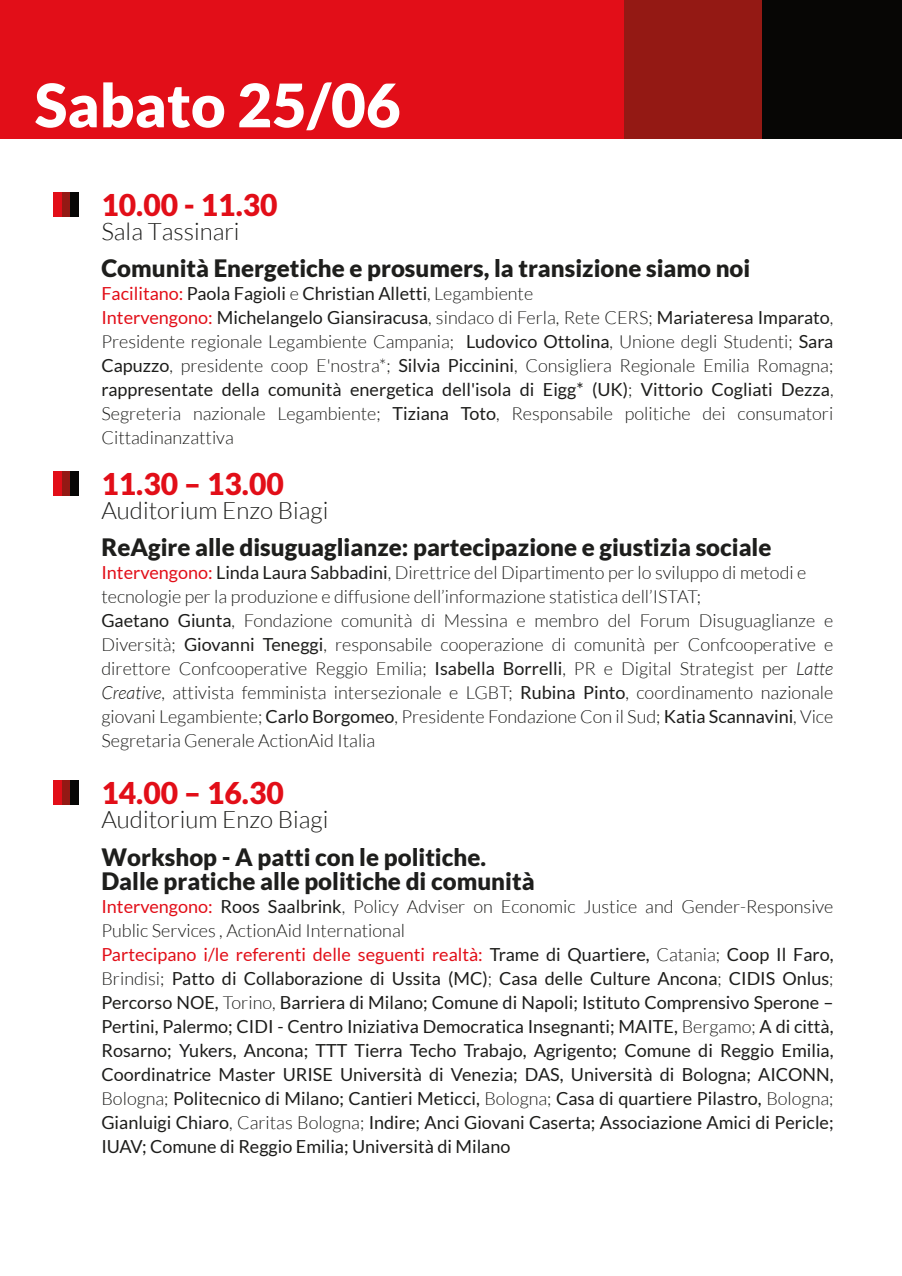
<style>
.page{position:relative;width:902px;height:1276px;background:#fff}
.page>*{position:absolute;margin:0;border:0;box-sizing:border-box;transform-origin:0 0}
.t1{font:900 60px "Lato";color:#fff}
.t2{font:900 30px "Lato";color:#e20e18}
.t3{font:900 24px/24px "Lato";color:#1e1e1c}
.t4{font:300 24px "Lato";color:#1d1d1b}
.t5{font:300 18px/24px "Lato";color:#1d1d1b}
.t6{font:18px/24px "Lato";color:#1d1d1b}
.s1{font-weight:400;color:#e20e18}
.s2{font-weight:400}
.s3{font-style:italic}
.s4{color:#e20e18}
.s5{font-weight:300}
</style>
<div class="page">
<div style="left:0;top:0;width:901px;height:139px;background:#e20e18"></div>
<div style="left:62px;top:780px;width:8px;height:24px;background:#941914"></div>
<div style="left:53px;top:780px;width:9px;height:24px;background:#e20e18"></div>
<div style="left:70px;top:780px;width:9px;height:24px;background:#070605"></div>
<div style="left:62px;top:192px;width:8px;height:25px;background:#941914"></div>
<div style="left:53px;top:192px;width:9px;height:25px;background:#e20e18"></div>
<div style="left:70px;top:192px;width:9px;height:25px;background:#070605"></div>
<div style="left:62px;top:472px;width:8px;height:24px;background:#941914"></div>
<div style="left:53px;top:472px;width:9px;height:24px;background:#e20e18"></div>
<div style="left:70px;top:472px;width:9px;height:24px;background:#070605"></div>
<div style="left:623px;top:0;width:139px;height:139px;background:#941914"></div>
<div style="left:762px;top:0;width:139px;height:139px;background:#070605"></div>
<h1 class="t1" style="left:35px;top:70px;width:367px">Sabato 25/06</h1>
<h2 class="t2" style="left:101px;top:187px;width:178px">10.00 - 11.30</h2>
<h3 class="t4" style="left:101px;top:219px;width:140px">Sala Tassinari</h3>
<h3 class="t3" style="left:101px;top:255px;width:650px">Comunità Energetiche e prosumers, la transizione siamo noi</h3>
<p class="t5" style="left:101px;top:281px;width:733px"><span class="s1">Facilitano:</span> <span class="s2">Paola Fagioli</span> e <span class="s2">Christian Alletti</span>, Legambiente<br><span class="s1">Intervengono:</span> <span class="s2">Michelangelo Giansiracusa</span>, sindaco di Ferla, Rete CERS; <span class="s2">Mariateresa Imparato</span>, Presidente regionale Legambiente Campania; <span class="s2">Ludovico Ottolina</span>, Unione degli Studenti; <span class="s2">Sara Capuzzo</span>, presidente coop E'nostra*; <span class="s2">Silvia Piccinini</span>, Consigliera Regionale Emilia Romagna; <span class="s2">rappresentate della comunità energetica dell'isola di Eigg* (UK)</span>; <span class="s2">Vittorio Cogliati Dezza</span>, Segreteria nazionale Legambiente; <span class="s2">Tiziana Toto</span>, Responsabile politiche dei consumatori Cittadinanzattiva</p>
<h2 class="t2" style="left:101px;top:467px;width:184px">11.30 – 13.00</h2>
<h3 class="t4" style="left:101px;top:498px;width:228px">Auditorium Enzo Biagi</h3>
<h3 class="t3" style="left:101px;top:534px;width:671px">ReAgire alle disuguaglianze: partecipazione e giustizia sociale</h3>
<p class="t5" style="left:101px;top:560px;width:733px"><span class="s1">Intervengono:</span> <span class="s2">Linda Laura Sabbadini</span>, Direttrice del Dipartimento per lo sviluppo di metodi e tecnologie per la produzione e diffusione dell’informazione statistica dell’ISTAT;<br><span class="s2">Gaetano Giunta</span>, Fondazione comunità di Messina e membro del Forum Disuguaglianze e Diversità; <span class="s2">Giovanni Teneggi</span>, responsabile cooperazione di comunità per Confcooperative e direttore Confcooperative Reggio Emilia; <span class="s2">Isabella Borrelli</span>, PR e Digital Strategist per <span class="s3">Latte Creative</span>, attivista femminista intersezionale e LGBT; <span class="s2">Rubina Pinto</span>, coordinamento nazionale giovani Legambiente; <span class="s2">Carlo Borgomeo</span>, Presidente Fondazione Con il Sud; <span class="s2">Katia Scannavini</span>, Vice Segretaria Generale ActionAid Italia</p>
<h2 class="t2" style="left:101px;top:775px;width:184px">14.00 – 16.30</h2>
<h3 class="t4" style="left:101px;top:806px;width:228px">Auditorium Enzo Biagi</h3>
<h3 class="t3" style="left:101px;top:845px;width:434px">Workshop - A patti con le politiche.<br>Dalle pratiche alle politiche di comunità</h3>
<p class="t6" style="left:101px;top:895px;width:733px"><span class="s4">Intervengono:</span> Roos Saalbrink<span class="s5">, Policy Adviser on Economic Justice and Gender-Responsive Public Services , ActionAid International<br></span><span class="s4">Partecipano i/le referenti delle seguenti realtà:</span> Trame di Quartiere, <span class="s5">Catania;</span> Coop Il Faro, <span class="s5">Brindisi;</span> Patto di Collaborazione di Ussita (MC)<span class="s5">;</span> Casa delle Culture Ancona<span class="s5">;</span> CIDIS Onlus<span class="s5">; </span>Percorso NOE, <span class="s5">Torino,</span> Barriera di Milano; Comune di Napoli; Istituto Comprensivo Sperone – Pertini, Palermo; CIDI - Centro Iniziativa Democratica Insegnanti; MAITE, <span class="s5">Bergamo;</span> A di città, Rosarno; Yukers, Ancona; TTT Tierra Techo Trabajo, Agrigento; Comune di Reggio Emilia, Coordinatrice Master URISE Università di Venezia; DAS, Università di Bologna; AICONN, <span class="s5">Bologna;</span> Politecnico di Milano; Cantieri Meticci, <span class="s5">Bologna;</span> Casa di quartiere Pilastro, <span class="s5">Bologna; </span>Gianluigi Chiaro<span class="s5">, Caritas Bologna;</span> Indire; Anci Giovani Caserta; Associazione Amici di Pericle; IUAV; Comune di Reggio Emilia; Università di Milano</p>
</div>
